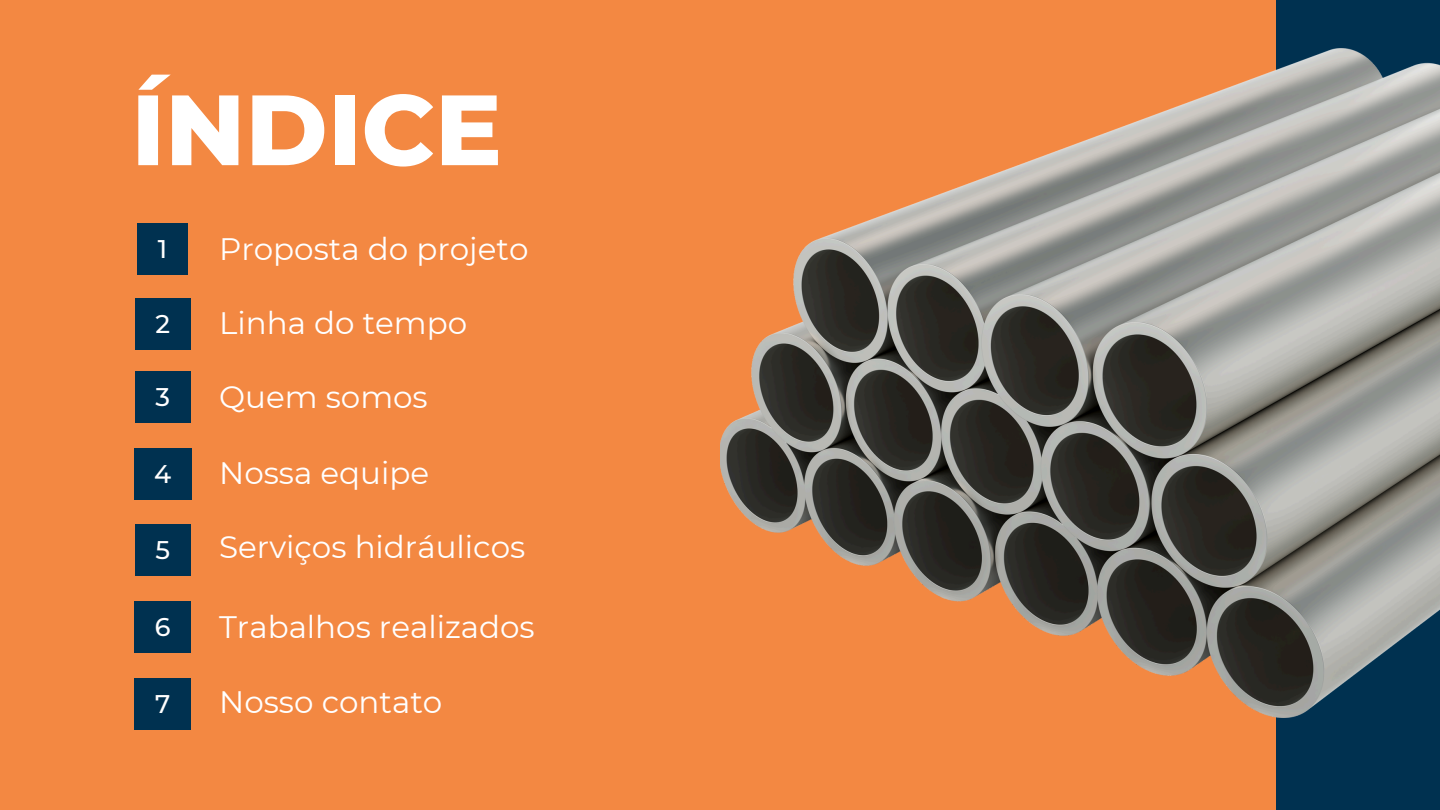
<style>
.page{position:relative;width:1440px;height:810px;background:#f38842}
.page>*{position:absolute;margin:0;border:0;box-sizing:border-box;transform-origin:0 0}
.t1{font:800 99.6px "Montserrat";color:#fff}
.t2{font:31px "Montserrat";color:#fff}
.t3{font:500 25.5px "Montserrat";color:#fff}
</style>
<div class="page">
<div style="left:1277px;top:0;width:163px;height:810px;background:#003150"></div>
<img style="left:720px;top:49px;width:720px;height:669px">
<div style="left:138px;top:223px;width:50px;height:52px;background:#003150"></div>
<div style="left:135px;top:298px;width:55px;height:52px;background:#003150"></div>
<div style="left:135px;top:371px;width:55px;height:52px;background:#003150"></div>
<div style="left:134px;top:448px;width:58px;height:52px;background:#003150"></div>
<div style="left:135px;top:524px;width:55px;height:52px;background:#003150"></div>
<div style="left:134px;top:601px;width:57px;height:52px;background:#003150"></div>
<div style="left:135px;top:678px;width:56px;height:52px;background:#003150"></div>
<p class="t1" style="left:131px;top:69px;width:372px">ÍNDICE</p>
<p class="t3" style="left:158px;top:233px;width:11px">1</p>
<p class="t2" style="left:219px;top:230px;width:311px">Proposta do projeto</p>
<p class="t3" style="left:155px;top:308px;width:16px">2</p>
<p class="t2" style="left:219px;top:304px;width:250px">Linha do tempo</p>
<p class="t3" style="left:155px;top:382px;width:16px">3</p>
<p class="t2" style="left:219px;top:378px;width:210px">Quem somos</p>
<p class="t3" style="left:154px;top:458px;width:19px">4</p>
<p class="t2" style="left:219px;top:454px;width:211px">Nossa equipe</p>
<p class="t3" style="left:155px;top:534px;width:16px">5</p>
<p class="t2" style="left:219px;top:528px;width:308px">Serviços hidráulicos</p>
<p class="t3" style="left:155px;top:611px;width:17px">6</p>
<p class="t2" style="left:219px;top:608px;width:317px">Trabalhos realizados</p>
<p class="t3" style="left:155px;top:689px;width:17px">7</p>
<p class="t2" style="left:219px;top:683px;width:225px">Nosso contato</p>
</div>
